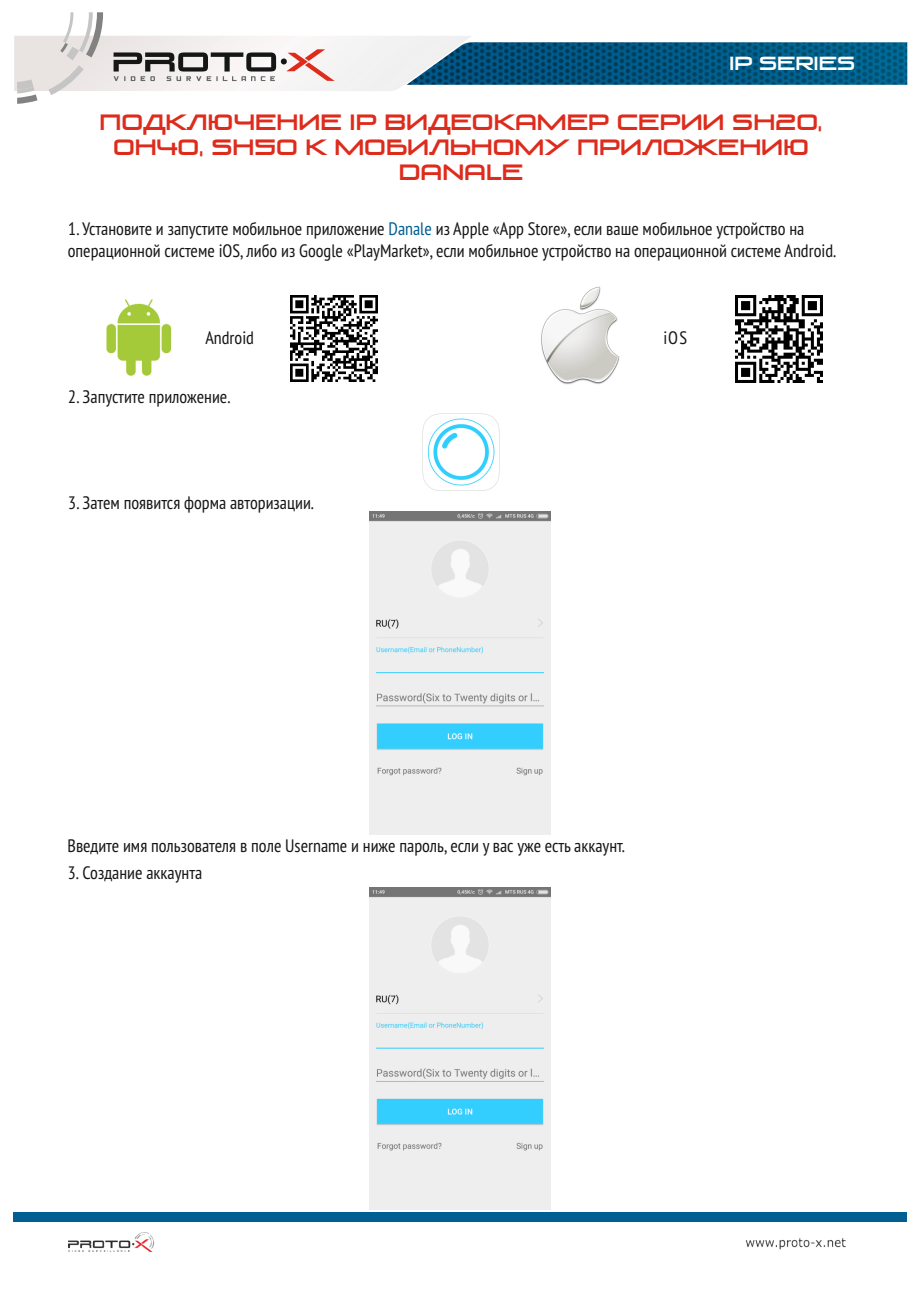
<style>
.page{position:relative;width:920px;height:1290px;background:#fff}
.page>*{position:absolute;margin:0;border:0;box-sizing:border-box;transform-origin:0 0}
.t1{font:21px/25.2px "Venus Rising";color:#dd2b1c;text-align:center}
.t2{font:condensed 18px/22.4px "PT Sans";color:#151616}
.t3{font:18px "Venus Rising";color:#fff}
.s1{font-family:"Venus Rising Cyrillic"}
.s2{color:#005e91}
</style>
<div class="page">
<img style="left:106px;top:299px;width:66px;height:77px">
<img style="left:541px;top:286px;width:79px;height:99px">
<img style="left:291px;top:295px;width:86px;height:87px">
<img style="left:735px;top:295px;width:88px;height:87px">
<img style="left:422px;top:413px;width:78px;height:78px">
<img style="left:369px;top:512px;width:182px;height:322px">
<svg style="left:14px;top:12px;width:457px;height:92px"></svg>
<img style="left:407px;top:42px;width:500px;height:43px">
<img style="left:14px;top:1221px;width:892px;height:30px">
<div style="left:13px;top:1211px;width:894px;height:10px;background:#005e91"></div>
<img style="left:369px;top:887px;width:182px;height:323px">
<p class="t3" style="left:729px;top:57px;width:128px"><span class="s1">ip</span> SERIES</p>
<p class="t1" style="left:100px;top:112px;width:724px">ПОДКЛЮЧЕНИЕ IP ВИДЕОКАМЕР СЕРИИ SH20,<br>OH40, SH50 К МОБИЛЬНОМУ ПРИЛОЖЕНИЮ<br>DANALE</p>
<p class="t2" style="left:68px;top:219px;width:770px">1. Установите и запустите мобильное приложение <span class="s2">Danale</span> из Аpple «Аpp Store», если ваше мобильное устройство на операционной системе iOS, либо из Google «PlayMarket», если мобильное устройство на операционной системе Android.</p>
<p class="t2" style="left:205px;top:328px;width:50px">Android</p>
<p class="t2" style="left:663px;top:328px;width:25px">iOS</p>
<p class="t2" style="left:68px;top:387px;width:164px">2. Запустите приложение.</p>
<p class="t2" style="left:68px;top:493px;width:247px">3. Затем появится форма авторизации.</p>
<p class="t2" style="left:68px;top:836px;width:559px">Введите имя пользователя в поле Username и ниже пароль, если у вас уже есть аккаунт.</p>
<p class="t2" style="left:67px;top:864px;width:136px">3. Создание аккаунта</p>
</div>
